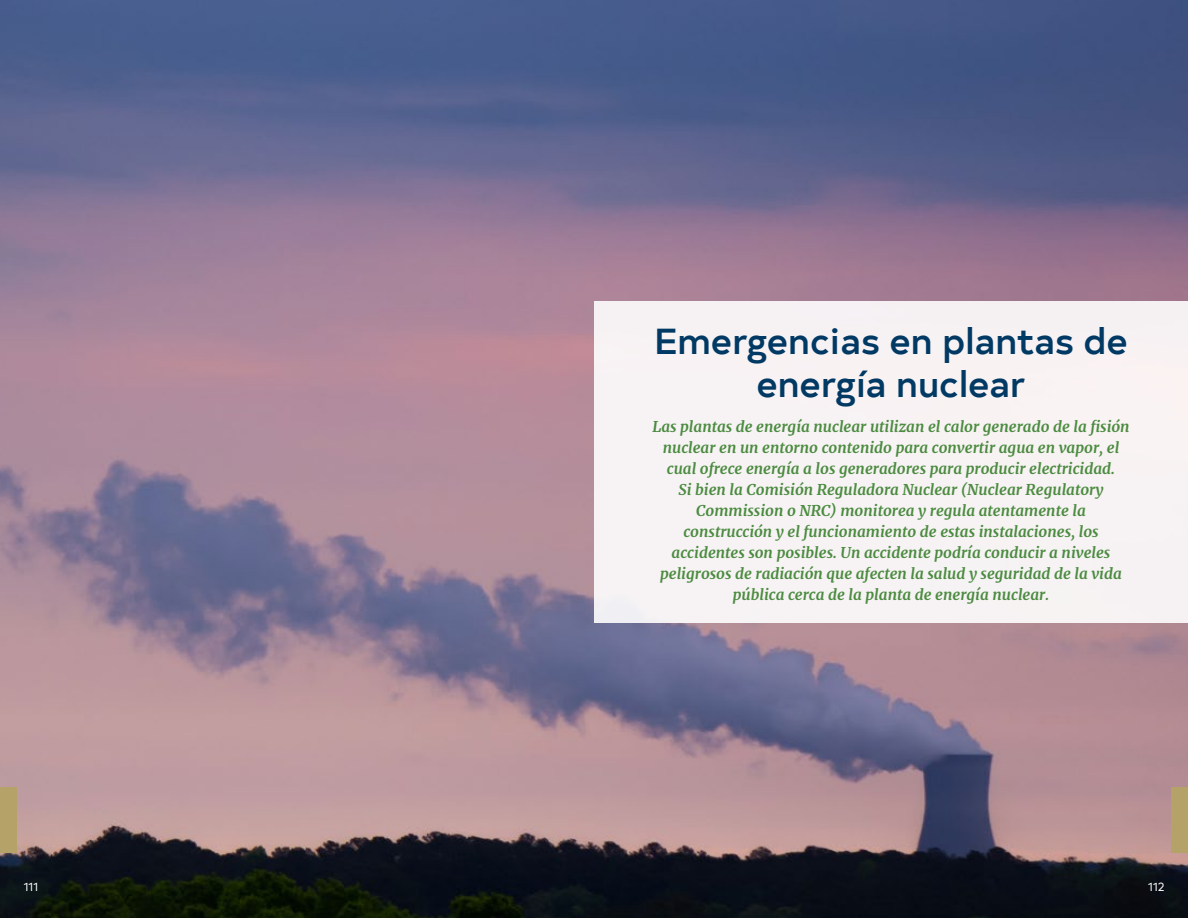
<style>
.page{position:relative;width:1188px;height:918px;background:#fff}
.page>*{position:absolute;margin:0;border:0;box-sizing:border-box;transform-origin:0 0}
.t1{font:500 36px/43.2px "Typold";color:#003963;text-align:center}
.t2{font:italic 700 15px/21px "Merriweather";color:#4b8b40;text-align:center}
.t3{font:12px "Typold";color:#fff}
</style>
<div class="page">
<img style="left:0;top:0;width:1188px;height:918px">
<div style="left:0;top:787px;width:16px;height:65px;background:#b4a269"></div>
<div style="left:594px;top:301px;width:594px;height:322px;background:#f7f3f4"></div>
<div style="left:1172px;top:787px;width:16px;height:65px;background:#b4a269"></div>
<p class="t3" style="left:24px;top:878px;width:16px">111</p>
<h1 class="t1" style="left:654px;top:316px;width:475px">Emergencias en plantas de energía nuclear</h1>
<p class="t2" style="left:652px;top:415px;width:479px">Las plantas de energía nuclear utilizan el calor generado de la fisión nuclear en un entorno contenido para convertir agua en vapor, el cual ofrece energía a los generadores para producir electricidad.<br>Si bien la Comisión Reguladora Nuclear (Nuclear Regulatory Commission o NRC) monitorea y regula atentamente la construcción y el funcionamiento de estas instalaciones, los accidentes son posibles. Un accidente podría conducir a niveles peligrosos de radiación que afecten la salud y seguridad de la vida pública cerca de la planta de energía nuclear.</p>
<p class="t3" style="left:1148px;top:878px;width:18px">112</p>
</div>
